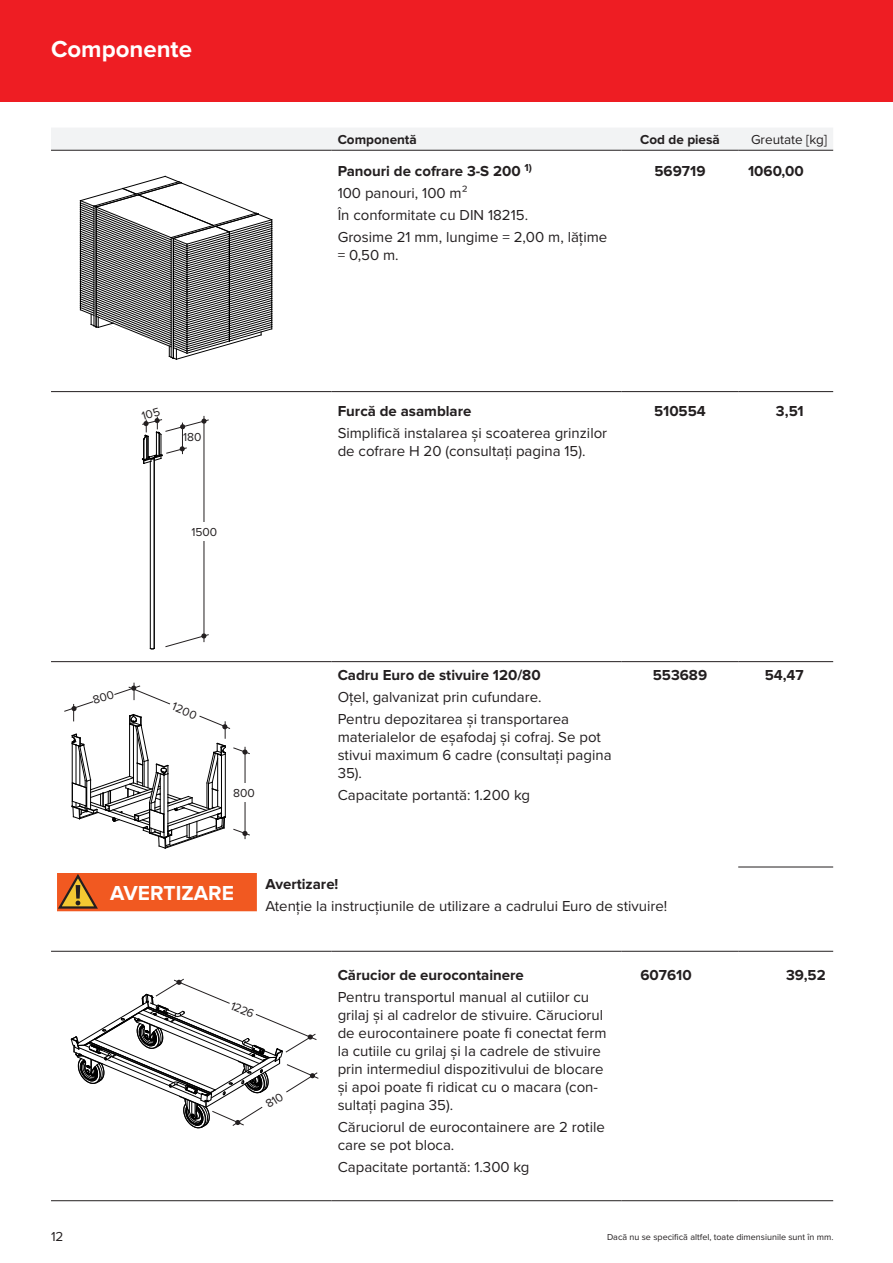
<style>
.page{position:relative;width:893px;height:1263px;background:#fff}
.page>*{position:absolute;margin:0;border:0;box-sizing:border-box;transform-origin:0 0}
.t1{font:700 24px "Proxima Nova";color:#fff}
.Signal_Word_DE{font:700 21px "Proxima Nova";color:#fff}
.Components_Table_Des{font:15px/18px "Proxima Nova";color:#231f20}
.Components_Table_Pa{font:700 15px "Proxima Nova";color:#231f20}
.Safety_Text_DE{font:15px "Proxima Nova";color:#231f20}
.Components_Table_We{font:700 15px "Proxima Nova";color:#231f20}
.Safety_Message_Head{font:700 15px "Proxima Nova";color:#231f20}
.Table_head_right_EN{font:13.5px "Proxima Nova";color:#231f20}
.Table_Head_DE{font:700 13.5px "Proxima Nova";color:#231f20}
.Components_Table_He{font:700 13.5px "Proxima Nova";color:#231f20}
.t2{font:12px "Proxima Nova";color:#231f20}
.t3{font:9px "Proxima Nova";color:#231f20}
</style>
<div class="page">
<div style="left:0;top:0;width:893px;height:102px;background:#ee1d23"></div>
<div style="left:51px;top:128px;width:782px;height:22px;background:#f2f3f4"></div>
<hr style="left:738px;top:150px;width:95px;height:1px;background:#231f20">
<hr style="left:51px;top:391px;width:281px;height:1px;background:#231f20">
<hr style="left:332px;top:391px;width:290px;height:1px;background:#231f20">
<hr style="left:622px;top:391px;width:116px;height:1px;background:#231f20">
<hr style="left:51px;top:661px;width:281px;height:1px;background:#231f20">
<hr style="left:332px;top:661px;width:290px;height:1px;background:#231f20">
<hr style="left:622px;top:661px;width:116px;height:1px;background:#231f20">
<hr style="left:51px;top:150px;width:281px;height:1px;background:#231f20">
<hr style="left:332px;top:150px;width:290px;height:1px;background:#231f20">
<hr style="left:622px;top:150px;width:116px;height:1px;background:#231f20">
<hr style="left:738px;top:391px;width:95px;height:1px;background:#231f20">
<hr style="left:738px;top:661px;width:95px;height:1px;background:#231f20">
<hr style="left:51px;top:951px;width:281px;height:1px;background:#231f20">
<hr style="left:332px;top:951px;width:290px;height:1px;background:#231f20">
<hr style="left:622px;top:951px;width:116px;height:1px;background:#231f20">
<hr style="left:51px;top:1200px;width:281px;height:1px;background:#231f20">
<hr style="left:332px;top:1200px;width:290px;height:1px;background:#231f20">
<hr style="left:622px;top:1200px;width:116px;height:1px;background:#231f20">
<hr style="left:738px;top:867px;width:95px;height:1px;background:#231f20">
<hr style="left:738px;top:951px;width:95px;height:1px;background:#231f20">
<hr style="left:738px;top:1200px;width:95px;height:1px;background:#231f20">
<svg style="left:79px;top:175px;width:194px;height:185px"></svg>
<hr style="left:204px;top:416px;width:1px;height:226px;background:#231f20">
<svg style="left:165px;top:633px;width:44px;height:15px"></svg>
<div style="left:189px;top:522px;width:30px;height:18px;background:#fff"></div>
<hr style="left:154px;top:459px;width:1px;height:189px;background:#000">
<hr style="left:150px;top:461px;width:1px;height:187px;background:#000">
<svg style="left:57px;top:873px;width:200px;height:38px;background:#e85c21"></svg>
<svg style="left:141px;top:415px;width:68px;height:49px"></svg>
<svg style="left:64px;top:683px;width:186px;height:166px"></svg>
<svg style="left:70px;top:978px;width:249px;height:150px"></svg>
<h1 class="t1" style="left:51px;top:38px;width:142px">Componente</h1>
<p class="Table_Head_DE" style="left:338px;top:134px;width:81px">Componentă</p>
<p class="Components_Table_He" style="left:640px;top:134px;width:81px">Cod de piesă</p>
<p class="Table_head_right_EN" style="left:751px;top:130px;width:78px">Greutate [kg]</p>
<p class="Components_Table_Pa" style="left:338px;top:164px;width:196px">Panouri de cofrare 3-S 200 <sup>1)</sup></p>
<p class="Components_Table_Des" style="left:338px;top:183px;width:131px">100 panouri, 100 m²</p>
<p class="Components_Table_Des" style="left:338px;top:205px;width:192px">În conformitate cu DIN 18215.</p>
<p class="Components_Table_Des" style="left:338px;top:228px;width:271px">Grosime 21 mm, lungime = 2,00 m, lățime = 0,50 m.</p>
<p class="Components_Table_Pa" style="left:654px;top:164px;width:53px">569719</p>
<p class="Components_Table_We" style="left:748px;top:164px;width:57px">1060,00</p>
<p class="t2" style="left:183px;top:428px;width:20px">180</p>
<p class="t2" style="left:191px;top:523px;width:27px">1500</p>
<p class="Components_Table_Pa" style="left:338px;top:404px;width:135px">Furcă de asamblare</p>
<p class="Components_Table_Des" style="left:338px;top:423px;width:271px">Simplifică instalarea și scoaterea grinzilor de cofrare H 20 (consultați pagina 15).</p>
<p class="Components_Table_Pa" style="left:654px;top:404px;width:53px">510554</p>
<p class="Components_Table_We" style="left:776px;top:404px;width:29px">3,51</p>
<p class="t2" style="left:176px;top:697px;width:27px;rotate:22deg">1200</p>
<p class="t2" style="left:233px;top:784px;width:23px">800</p>
<p class="Components_Table_Pa" style="left:338px;top:668px;width:204px">Cadru Euro de stivuire 120/80</p>
<p class="Components_Table_Des" style="left:338px;top:687px;width:205px">Oțel, galvanizat prin cufundare.</p>
<p class="Components_Table_Des" style="left:338px;top:709px;width:275px">Pentru depozitarea și transportarea materialelor de eșafodaj și cofraj. Se pot stivui maximum 6 cadre (consultați pagina<br>35).</p>
<p class="Components_Table_Des" style="left:338px;top:786px;width:194px">Capacitate portantă: 1.200 kg</p>
<p class="Components_Table_Pa" style="left:653px;top:668px;width:56px">553689</p>
<p class="Components_Table_We" style="left:765px;top:668px;width:41px">54,47</p>
<p class="Signal_Word_DE" style="left:110px;top:884px;width:125px">AVERTIZARE</p>
<p class="Safety_Message_Head" style="left:265px;top:877px;width:75px">Avertizare!</p>
<p class="Safety_Text_DE" style="left:265px;top:895px;width:403px">Atenție la instrucțiunile de utilizare a cadrului Euro de stivuire!</p>
<p class="t2" style="left:235px;top:996px;width:26px;rotate:23deg">1226</p>
<p class="Components_Table_Pa" style="left:338px;top:968px;width:188px">Cărucior de eurocontainere</p>
<p class="Components_Table_Des" style="left:338px;top:987px;width:270px">Pentru transportul manual al cutiilor cu grilaj și al cadrelor de stivuire. Căruciorul de eurocontainere poate fi conectat ferm la cutiile cu grilaj și la cadrele de stivuire prin intermediul dispozitivului de blocare și apoi poate fi ridicat cu o macara (con&shy;sultați pagina 35).</p>
<p class="Components_Table_Des" style="left:338px;top:1117px;width:269px">Căruciorul de eurocontainere are 2 rotile care se pot bloca.</p>
<p class="Components_Table_Des" style="left:338px;top:1158px;width:193px">Capacitate portantă: 1.300 kg</p>
<p class="Components_Table_Pa" style="left:640px;top:968px;width:53px">607610</p>
<p class="Components_Table_We" style="left:786px;top:968px;width:41px">39,52</p>
<p class="Table_head_right_EN" style="left:51px;top:1226px;width:14px">12</p>
<p class="t3" style="left:607px;top:1231px;width:228px">Dacă nu se specifică altfel, toate dimensiunile sunt în mm.</p>
</div>
